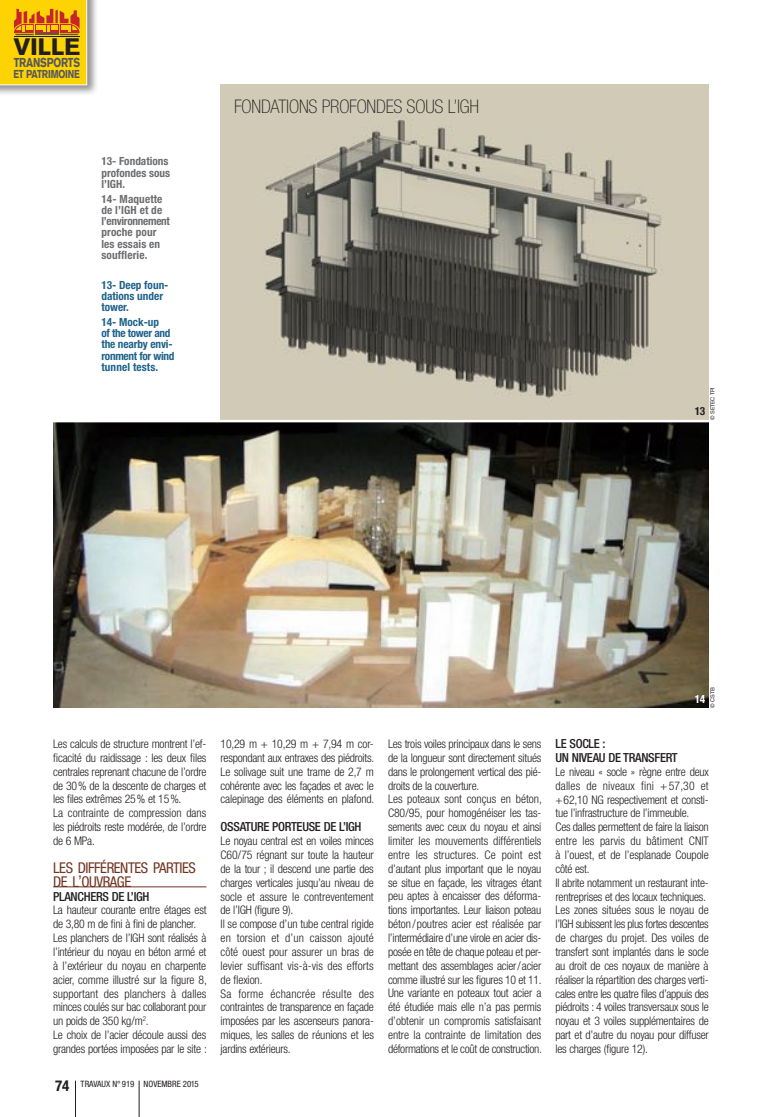
<style>
.page{position:relative;width:762px;height:1117px;background:#fff}
.page>*{position:absolute;margin:0;border:0;box-sizing:border-box;transform-origin:0 0}
.t1{font:900 23.5px "Akzidenz Grotesk";letter-spacing:-.02em;color:#231f20;scale:1.06 1}
.t2{font:100 condensed 18.75px "Helvetica Neue";letter-spacing:-.01em;color:#231f20}
.t3{font:700 condensed 15px "Helvetica Neue";color:#231f20}
.t4{font:condensed 14.88px/13.9px "Helvetica Neue";letter-spacing:-.03em;color:#723321}
.t5{font:900 12.75px "Akzidenz Grotesk";letter-spacing:-.02em;color:#57585a;scale:.77 1}
.t6{font:500 condensed 12.5px/13.9px "Helvetica Neue";letter-spacing:-.025em;color:#231f20}
.t7{font:300 condensed 11.88px/13.9px "Helvetica Neue";letter-spacing:-.02em;color:#231f20}
.t8{font:900 11.38px "Akzidenz Grotesk";letter-spacing:-.02em;color:#57585a;scale:.77 1}
.t9{font:700 condensed 11.25px/11.2px "Helvetica Neue";letter-spacing:.01em;color:#6c6d70}
.t10{font:700 condensed 11.25px/11.2px "Helvetica Neue";color:#1e628a}
.t11{font:700 condensed 11.25px "Helvetica Neue";color:#231f20}
.t12{font:700 condensed 11.25px "Helvetica Neue";color:#fff}
.t13{font:condensed 8.75px "Helvetica Neue";color:#231f20}
.t14{font:5.62px "Helvetica Neue";letter-spacing:-.02em;color:#231f20}
.s1{font-size:16.25px}
</style>
<div class="page">
<hr style="left:139px;top:1080px;width:1px;height:36px;background:#231f20">
<hr style="left:75px;top:1080px;width:1px;height:36px;background:#231f20">
<div style="left:0;top:0;width:99px;height:97px;background:#231f20;opacity:.5"></div>
<svg style="left:0;top:0;width:87px;height:85px;background:#f3bd0d"></svg>
<hr style="left:53px;top:886px;width:153px;height:1px;background:#723321">
<img style="left:53px;top:422px;width:656px;height:285px">
<img style="left:221px;top:85px;width:488px;height:335px">
<h1 class="t1" style="left:14px;top:33px;width:64px">VILLE</h1>
<p class="t5" style="left:14px;top:55px;width:88px">TRANSPORTS</p>
<p class="t8" style="left:13px;top:67px;width:88px">ET PATRIMOINE</p>
<p class="t9" style="left:101px;top:155px;width:70px">13- Fondations profondes sous l’IGH.</p>
<p class="t9" style="left:101px;top:193px;width:70px">14- Maquette de l’IGH et de l’environnement proche pour les essais en soufflerie.</p>
<p class="t10" style="left:101px;top:279px;width:69px">13- Deep foun&shy;dations under tower.</p>
<p class="t10" style="left:101px;top:316px;width:74px">14- Mock-up<br>of the tower and the nearby envi&shy;ronment for wind tunnel tests.</p>
<h2 class="t2" style="left:234px;top:95px;width:244px">FONDATIONS PROFONDES SOUS L’IGH</h2>
<p class="t14" style="left:709px;top:420px;width:34px;rotate:-90deg">© setec tpi</p>
<p class="t11" style="left:695px;top:404px;width:12px">13</p>
<p class="t7" style="left:53px;top:736px;width:155px">Les calculs de structure montrent l’ef&shy;ficacité du raidissage : les deux files centrales reprenant chacune de l’ordre de 30% de la descente de charges et les files extrêmes 25% et 15%.<br>La contrainte de compression dans les piédroits reste modérée, de l’ordre de 6 MPa.</p>
<p class="t4" style="left:53px;top:860px;width:144px">LES DIFFÉRENTES PARTIES<br>DE L<span class="s1">’</span>OUVRAGE</p>
<p class="t6" style="left:53px;top:888px;width:96px">PLANCHERS DE L’IGH</p>
<p class="t7" style="left:53px;top:902px;width:155px">La hauteur courante entre étages est de 3,80 m de fini à fini de plancher.<br>Les planchers de l’IGH sont réalisés à l’intérieur du noyau en béton armé et à l’extérieur du noyau en charpente acier, comme illustré sur la figure 8, supportant des planchers à dalles minces coulés sur bac collaborant pour un poids de 350 kg/m<sup>2</sup>.<br>Le choix de l’acier découle aussi des grandes portées imposées par le site :</p>
<p class="t3" style="left:55px;top:1075px;width:16px">74</p>
<p class="t13" style="left:81px;top:1078px;width:119px">TRAVAUX N° 919 NOVEMBRE 2015</p>
<p class="t7" style="left:221px;top:736px;width:155px;text-align:justify">10,29 m + 10,29 m + 7,94 m cor&shy;respondant aux entraxes des piédroits.<br>Le solivage suit une trame de 2,7 m cohérente avec les façades et avec le calepinage des éléments en plafond.</p>
<p class="t6" style="left:221px;top:819px;width:141px">OSSATURE PORTEUSE DE L’IGH</p>
<p class="t7" style="left:221px;top:833px;width:155px">Le noyau central est en voiles minces<br>C60/75 régnant sur toute la hauteur de la tour ; il descend une partie des charges verticales jusqu’au niveau de socle et assure le contreventement de l’IGH (figure 9).<br>Il se compose d’un tube central rigide en torsion et d’un caisson ajouté côté ouest pour assurer un bras de levier suffisant vis-à-vis des efforts de flexion.<br>Sa forme échancrée résulte des contraintes de transparence en façade imposées par les ascenseurs panora&shy;miques, les salles de réunions et les jardins extérieurs.</p>
<p class="t14" style="left:709px;top:707px;width:22px;rotate:-90deg">© CSTB</p>
<p class="t12" style="left:695px;top:692px;width:12px">14</p>
<p class="t7" style="left:388px;top:736px;width:155px">Les trois voiles principaux dans le sens de la longueur sont directement situés dans le prolongement vertical des pié&shy;droits de la couverture.<br>Les poteaux sont conçus en béton, C80/95, pour homogénéiser les tas&shy;sements avec ceux du noyau et ainsi limiter les mouvements différentiels entre les structures. Ce point est d’autant plus important que le noyau se situe en façade, les vitrages étant peu aptes à encaisser des déforma&shy;tions importantes. Leur liaison poteau béton/poutres acier est réalisée par l’intermédiaire d’une virole en acier dis&shy;posée en tête de chaque poteau et per&shy;mettant des assemblages acier/acier comme illustré sur les figures 10 et 11.<br>Une variante en poteaux tout acier a été étudiée mais elle n’a pas permis d’obtenir un compromis satisfaisant entre la contrainte de limitation des déformations et le coût de construction.</p>
<p class="t6" style="left:555px;top:736px;width:117px">LE SOCLE :<br>UN NIVEAU DE TRANSFERT</p>
<p class="t7" style="left:555px;top:764px;width:155px">Le niveau « socle » règne entre deux dalles de niveaux fini +57,30 et +62,10 NG respectivement et consti&shy;tue l’infrastructure de l’immeuble.<br>Ces dalles permettent de faire la liaison entre les parvis du bâtiment CNIT à l’ouest, et de l’esplanade Coupole côté est.<br>Il abrite notamment un restaurant inte&shy;rentreprises et des locaux techniques.<br>Les zones situées sous le noyau de l’IGH subissent les plus fortes descentes de charges du projet. Des voiles de transfert sont implantés dans le socle au droit de ces noyaux de manière à réaliser la répartition des charges verti&shy;cales entre les quatre files d’appuis des piédroits : 4 voiles transversaux sous le noyau et 3 voiles supplémentaires de part et d’autre du noyau pour diffuser les charges (figure 12).</p>
</div>
